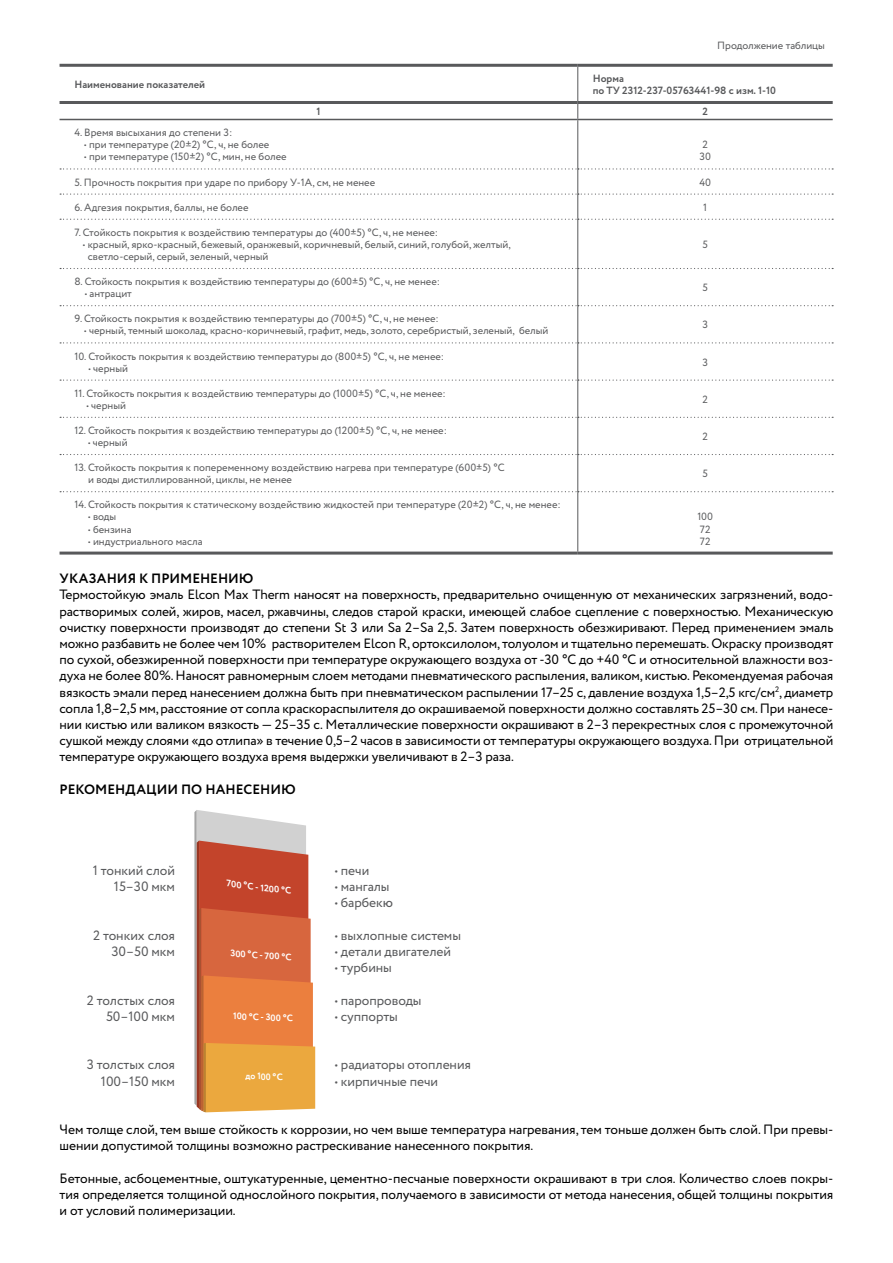
<style>
.page{position:relative;width:893px;height:1263px;background:#fff}
.page>*{position:absolute;margin:0;border:0;box-sizing:border-box;transform-origin:0 0}
.t1{font:13.5px/16.2px "Circe";letter-spacing:-.005em;color:#000;text-align:justify}
.t2{font:13.5px "Circe";letter-spacing:-.005em;color:#58595b}
.t3{font:700 13.5px "Circe";color:#000}
.t4{font:10.5px/12px "Circe";color:#58595b}
.t5{font:700 10.5px/12px "Circe";color:#58595b}
.t6{font:700 9.3px "Circe";color:#fff}
.t7{font:700 9.3px "Circe";color:#fff;scale:.96 1}
</style>
<div class="page">
<hr style="left:577px;top:67px;width:1px;height:34px;background:#58595b">
<svg style="left:577px;top:104px;width:1px;height:15px"></svg>
<hr style="left:577px;top:120px;width:1px;height:48px;background:#58595b">
<hr style="left:577px;top:220px;width:1px;height:48px;background:#58595b">
<hr style="left:577px;top:269px;width:1px;height:36px;background:#58595b">
<hr style="left:577px;top:306px;width:1px;height:36px;background:#58595b">
<hr style="left:577px;top:343px;width:1px;height:37px;background:#58595b">
<hr style="left:577px;top:381px;width:1px;height:36px;background:#58595b">
<hr style="left:577px;top:418px;width:1px;height:36px;background:#58595b">
<hr style="left:577px;top:455px;width:1px;height:36px;background:#58595b">
<hr style="left:577px;top:492px;width:1px;height:60px;background:#58595b">
<svg style="left:60px;top:168px;width:773px;height:52px"></svg>
<svg style="left:60px;top:268px;width:773px;height:1px"></svg>
<svg style="left:60px;top:305px;width:773px;height:1px"></svg>
<svg style="left:60px;top:342px;width:773px;height:1px"></svg>
<svg style="left:60px;top:380px;width:773px;height:1px"></svg>
<svg style="left:60px;top:417px;width:773px;height:1px"></svg>
<svg style="left:60px;top:454px;width:773px;height:1px"></svg>
<svg style="left:60px;top:491px;width:773px;height:1px"></svg>
<hr style="left:60px;top:64px;width:518px;height:3px;background:#58595b">
<hr style="left:578px;top:64px;width:255px;height:3px;background:#58595b">
<hr style="left:60px;top:101px;width:518px;height:3px;background:#58595b">
<hr style="left:578px;top:101px;width:255px;height:3px;background:#58595b">
<hr style="left:60px;top:552px;width:518px;height:3px;background:#58595b">
<hr style="left:578px;top:552px;width:255px;height:3px;background:#58595b">
<hr style="left:60px;top:119px;width:518px;height:1px;background:#58595b">
<hr style="left:578px;top:119px;width:255px;height:1px;background:#58595b">
<svg style="left:194px;top:810px;width:121px;height:302px;background:#da8555"></svg>
<p class="t4" style="left:717px;top:39px;width:109px">Продолжение таблицы</p>
<p class="t5" style="left:74px;top:79px;width:132px">Наименование показателей</p>
<p class="t5" style="left:593px;top:73px;width:185px">Норма<br>по ТУ 2312-237-05763441-98 с изм. 1-10</p>
<p class="t5" style="left:317px;top:106px;width:6px">1</p>
<p class="t5" style="left:702px;top:106px;width:7px">2</p>
<p class="t4" style="left:74px;top:127px;width:160px">4. Время высыхания до степени 3:</p>
<p class="t4" style="left:84px;top:139px;width:187px">• при температуре (20±2) °С, ч, не более</p>
<p class="t4" style="left:84px;top:151px;width:204px">• при температуре (150±2) °С, мин, не более</p>
<p class="t4" style="left:702px;top:139px;width:7px">2</p>
<p class="t4" style="left:699px;top:151px;width:13px">30</p>
<p class="t4" style="left:74px;top:176px;width:302px">5. Прочность покрытия при ударе по прибору У-1А, см, не менее</p>
<p class="t4" style="left:699px;top:176px;width:13px">40</p>
<p class="t4" style="left:74px;top:201px;width:176px">6. Адгезия покрытия, баллы, не более</p>
<p class="t4" style="left:703px;top:201px;width:5px">1</p>
<p class="t4" style="left:74px;top:227px;width:365px">7. Стойкость покрытия к воздействию температуры до (400±5) °С, ч, не менее:</p>
<p class="t4" style="left:88px;top:239px;width:424px;text-indent:-5px">• красный, ярко-красный, бежевый, оранжевый, коричневый, белый, синий, голубой, желтый, светло-серый, серый, зеленый, черный</p>
<p class="t4" style="left:702px;top:239px;width:7px">5</p>
<p class="t4" style="left:74px;top:276px;width:367px">8. Стойкость покрытия к воздействию температуры до (600±5) °С, ч, не менее:</p>
<p class="t4" style="left:85px;top:288px;width:49px">• антрацит</p>
<p class="t4" style="left:702px;top:282px;width:7px">5</p>
<p class="t4" style="left:74px;top:313px;width:366px">9. Стойкость покрытия к воздействию температуры до (700±5) °С, ч, не менее:</p>
<p class="t4" style="left:84px;top:325px;width:466px">• черный, темный шоколад, красно-коричневый, графит, медь, золото, серебристый, зеленый, белый</p>
<p class="t4" style="left:74px;top:350px;width:371px">10. Стойкость покрытия к воздействию температуры до (800±5) °С, ч, не менее:</p>
<p class="t4" style="left:88px;top:362px;width:41px">• черный</p>
<p class="t4" style="left:74px;top:387px;width:373px">11. Стойкость покрытия к воздействию температуры до (1000±5) °С, ч, не менее:</p>
<p class="t4" style="left:86px;top:400px;width:41px">• черный</p>
<p class="t4" style="left:74px;top:425px;width:374px">12. Стойкость покрытия к воздействию температуры до (1200±5) °С, ч, не менее:</p>
<p class="t4" style="left:88px;top:437px;width:41px">• черный</p>
<p class="t4" style="left:702px;top:319px;width:7px">3</p>
<p class="t4" style="left:702px;top:356px;width:7px">3</p>
<p class="t4" style="left:702px;top:394px;width:7px">2</p>
<p class="t4" style="left:702px;top:431px;width:7px">2</p>
<p class="t4" style="left:88px;top:462px;width:418px;text-indent:-14px">13. Стойкость покрытия к попеременному воздействию нагрева при температуре (600±5) °С и воды дистиллированной, циклы, не менее</p>
<p class="t4" style="left:702px;top:468px;width:7px">5</p>
<p class="t4" style="left:74px;top:499px;width:488px">14. Стойкость покрытия к статическому воздействию жидкостей при температуре (20±2) °С, ч, не менее:</p>
<p class="t4" style="left:88px;top:511px;width:30px">• воды</p>
<p class="t4" style="left:88px;top:523px;width:45px">• бензина</p>
<p class="t4" style="left:88px;top:535px;width:116px">• индустриального масла</p>
<p class="t4" style="left:697px;top:511px;width:17px">100</p>
<p class="t4" style="left:700px;top:523px;width:12px">72</p>
<p class="t4" style="left:700px;top:535px;width:12px">72</p>
<p class="t3" style="left:60px;top:570px;width:195px">УКАЗАНИЯ К ПРИМЕНЕНИЮ</p>
<p class="t1" style="left:60px;top:587px;width:775px">Термостойкую эмаль Elcon Max Therm наносят на поверхность, предварительно очищенную от механических загрязнений, водо&shy;растворимых солей, жиров, масел, ржавчины, следов старой краски, имеющей слабое сцепление с поверхностью. Механическую очистку поверхности производят до степени St 3 или Sa 2–Sa 2,5. Затем поверхность обезжиривают. Перед применением эмаль можно разбавить не более чем 10% растворителем Elcon R, ортоксилолом, толуолом и тщательно перемешать. Окраску производят по сухой, обезжиренной поверхности при температуре окружающего воздуха от -30 °С до +40 °С и относительной влажности воз&shy;духа не более 80%. Наносят равномерным слоем методами пневматического распыления, валиком, кистью. Рекомендуемая рабочая вязкость эмали перед нанесением должна быть при пневматическом распылении 17–25 с, давление воздуха 1,5–2,5 кгс/см<sup>2</sup>, диаметр сопла 1,8–2,5 мм, расстояние от сопла краскораспылителя до окрашиваемой поверхности должно составлять 25–30 см. При нанесе&shy;нии кистью или валиком вязкость — 25–35 с. Металлические поверхности окрашивают в 2–3 перекрестных слоя с промежуточной сушкой между слоями «до отлипа» в течение 0,5–2 часов в зависимости от температуры окружающего воздуха. При отрицательной температуре окружающего воздуха время выдержки увеличивают в 2–3 раза.</p>
<p class="t3" style="left:60px;top:780px;width:238px">РЕКОМЕНДАЦИИ ПО НАНЕСЕНИЮ</p>
<p class="t2" style="left:93px;top:861px;width:84px">1 тонкий слой</p>
<p class="t2" style="left:114px;top:877px;width:63px">15–30 мкм</p>
<p class="t2" style="left:335px;top:861px;width:36px">• печи</p>
<p class="t2" style="left:335px;top:877px;width:56px">• мангалы</p>
<p class="t2" style="left:335px;top:894px;width:60px">• барбекю</p>
<p class="t2" style="left:335px;top:926px;width:128px">• выхлопные системы</p>
<p class="t2" style="left:335px;top:942px;width:118px">• детали двигателей</p>
<p class="t2" style="left:335px;top:958px;width:59px">• турбины</p>
<p class="t2" style="left:335px;top:991px;width:88px">• паропроводы</p>
<p class="t2" style="left:335px;top:1007px;width:64px">• суппорты</p>
<p class="t2" style="left:335px;top:1056px;width:138px">• радиаторы отопления</p>
<p class="t2" style="left:335px;top:1072px;width:105px">• кирпичные печи</p>
<p class="t6" style="left:228px;top:877px;width:67px;rotate:7deg">700 °C - 1200 °C</p>
<p class="t2" style="left:93px;top:926px;width:83px">2 тонких слоя</p>
<p class="t2" style="left:111px;top:942px;width:65px">30–50 мкм</p>
<p class="t2" style="left:87px;top:991px;width:90px">2 толстых слоя</p>
<p class="t2" style="left:106px;top:1007px;width:70px">50–100 мкм</p>
<p class="t2" style="left:87px;top:1056px;width:90px">3 толстых слоя</p>
<p class="t2" style="left:101px;top:1072px;width:76px">100–150 мкм</p>
<p class="t1" style="left:60px;top:1122px;width:775px">Чем толще слой, тем выше стойкость к коррозии, но чем выше температура нагревания, тем тоньше должен быть слой. При превы&shy;шении допустимой толщины возможно растрескивание нанесенного покрытия.</p>
<p class="t1" style="left:60px;top:1170px;width:775px">Бетонные, асбоцементные, оштукатуренные, цементно-песчаные поверхности окрашивают в три слоя. Количество слоев покры&shy;тия определяется толщиной однослойного покрытия, получаемого в зависимости от метода нанесения, общей толщины покрытия и от условий полимеризации.</p>
<p class="t6" style="left:231px;top:947px;width:63px;rotate:4deg">300 °C - 700 °C</p>
<p class="t6" style="left:233px;top:1010px;width:61px;rotate:2deg">100 °C - 300 °C</p>
<p class="t7" style="left:246px;top:1070px;width:40px;rotate:1deg">до 100 °C</p>
</div>
